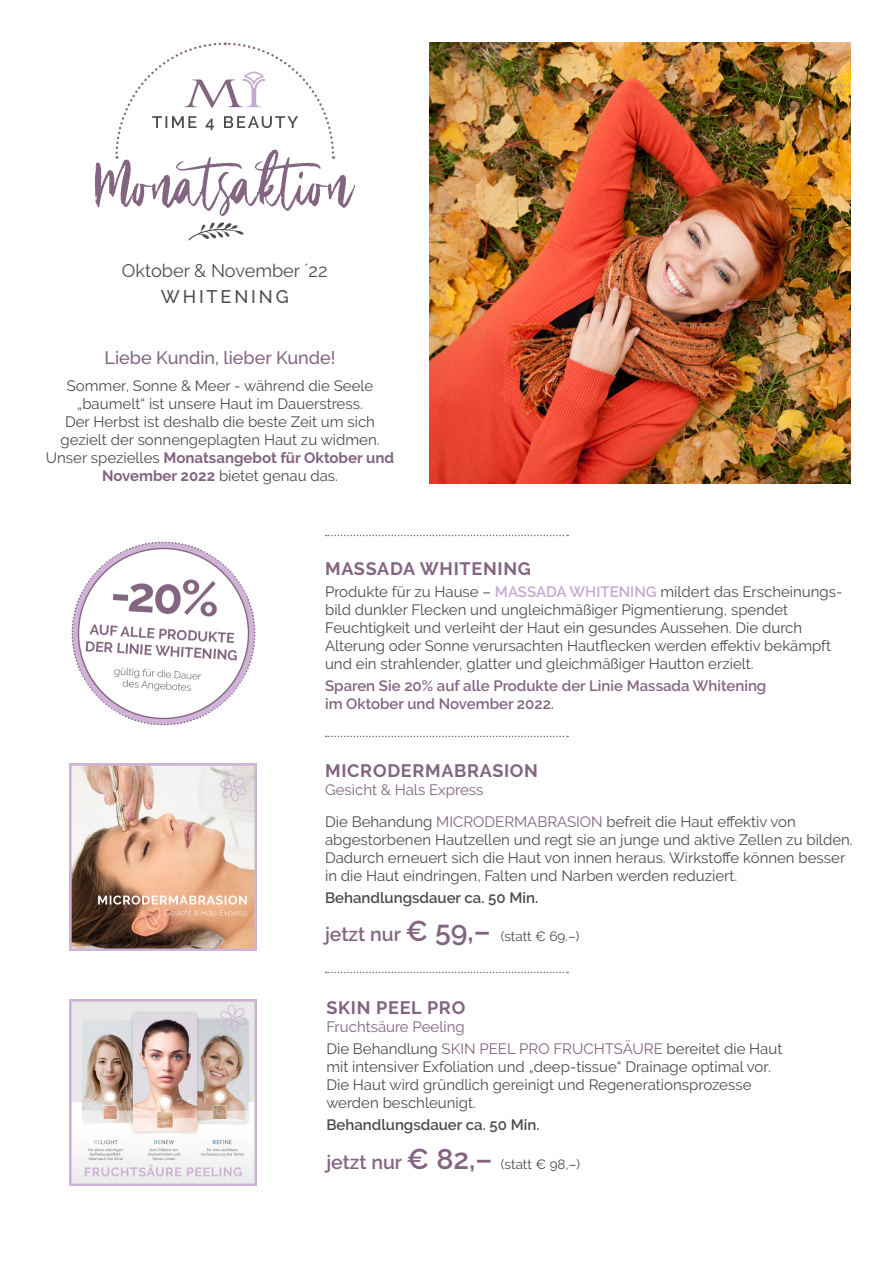
<style>
.page{position:relative;width:893px;height:1263px;background:#fff}
.page>*{position:absolute;margin:0;border:0;box-sizing:border-box;transform-origin:0 0}
.t1{font:18.15px "Raleway";color:#4b4c4d}
.t2{font:500 18.15px "Raleway";letter-spacing:.155em;color:#4b4c4d}
.t3{font:700 18px "Raleway";letter-spacing:.04em;color:#836481}
.t4{font:500 18px "Raleway";color:#836481}
.t5{font:15px/18px "Raleway";color:#4b4c4d}
.t6{font:600 15px/18px "Raleway";color:#836481}
.t7{font:600 15px "Raleway";color:#4b4c4d}
.t8{font:15px "Raleway";color:#836481}
.t9{font:13.5px "Raleway";color:#4b4c4d}
.s1{font-weight:700;color:#836481}
.s2{font-weight:600;color:#c4a9d0}
.s3{color:#836481}
.s4{font-weight:600;font-size:19.5px;color:#836481}
.s5{font-weight:600;font-size:28.5px;color:#836481}
</style>
<div class="page">
<img style="left:430px;top:43px;width:420px;height:441px">
<img style="left:71px;top:541px;width:185px;height:185px">
<svg style="left:326px;top:535px;width:242px;height:1px"></svg>
<svg style="left:326px;top:736px;width:242px;height:1px"></svg>
<svg style="left:326px;top:972px;width:242px;height:1px"></svg>
<img style="left:70px;top:763px;width:187px;height:188px">
<img style="left:70px;top:999px;width:186px;height:187px">
<svg style="left:189px;top:222px;width:55px;height:18px"></svg>
<svg style="left:95px;top:42px;width:260px;height:174px"></svg>
<p class="t1" style="left:122px;top:260px;width:207px">Oktober &amp; November ´22</p>
<p class="t2" style="left:161px;top:286px;width:129px">WHITENING</p>
<p class="t4" style="left:105px;top:347px;width:232px">Liebe Kundin, lieber Kunde!</p>
<p class="t5" style="left:46px;top:376px;width:350px;text-align:center">Sommer, Sonne &amp; Meer - während die Seele „baumelt“ ist unsere Haut im Dauerstress.<br>Der Herbst ist deshalb die beste Zeit um sich gezielt der sonnengeplagten Haut zu widmen.<br>Unser spezielles <span class="s1">Monatsangebot für Oktober und November 2022</span> bietet genau das.</p>
<p class="t3" style="left:325px;top:558px;width:207px">MASSADA WHITENING</p>
<p class="t5" style="left:325px;top:583px;width:519px">Produkte für zu Hause – <span class="s2">MASSADA WHITENING</span> mildert das Erscheinungs&shy;bild dunkler Flecken und ungleichmäßiger Pigmentierung, spendet Feuchtigkeit und verleiht der Haut ein gesundes Aussehen. Die durch Alterung oder Sonne verursachten Hautflecken werden effektiv bekämpft und ein strahlender, glatter und gleichmäßiger Hautton erzielt.</p>
<p class="t6" style="left:325px;top:677px;width:443px">Sparen Sie 20% auf alle Produkte der Linie Massada Whitening im Oktober und November 2022.</p>
<p class="t3" style="left:325px;top:761px;width:214px">MICRODERMABRASION</p>
<p class="t8" style="left:325px;top:781px;width:160px">Gesicht &amp; Hals Express</p>
<p class="t5" style="left:325px;top:812px;width:529px">Die Behandung <span class="s3">MICRODERMABRASION</span> befreit die Haut effektiv von abgestorbenen Hautzellen und regt sie an junge und aktive Zellen zu bilden.<br>Dadurch erneuert sich die Haut von innen heraus. Wirkstoffe können besser in die Haut eindringen, Falten und Narben werden reduziert.</p>
<p class="t7" style="left:325px;top:889px;width:215px">Behandlungsdauer ca. 50 Min.</p>
<p class="t9" style="left:325px;top:929px;width:256px"><span class="s4">jetzt nur</span> <span class="s5">€ 59,–</span> (statt € 69.–)</p>
<p class="t3" style="left:326px;top:997px;width:140px">SKIN PEEL PRO</p>
<p class="t8" style="left:326px;top:1017px;width:140px">Fruchtsäure Peeling</p>
<p class="t5" style="left:326px;top:1039px;width:458px">Die Behandlung <span class="s3">SKIN PEEL PRO FRUCHTSÄURE</span> bereitet die Haut mit intensiver Exfoliation und „deep-tissue“ Drainage optimal vor.<br>Die Haut wird gründlich gereinigt und Regenerationsprozesse werden beschleunigt.</p>
<p class="t7" style="left:326px;top:1116px;width:215px">Behandlungsdauer ca. 50 Min.</p>
<p class="t9" style="left:326px;top:1156px;width:255px"><span class="s4">jetzt nur</span> <span class="s5">€ 82,–</span> (statt € 98,–)</p>
</div>
